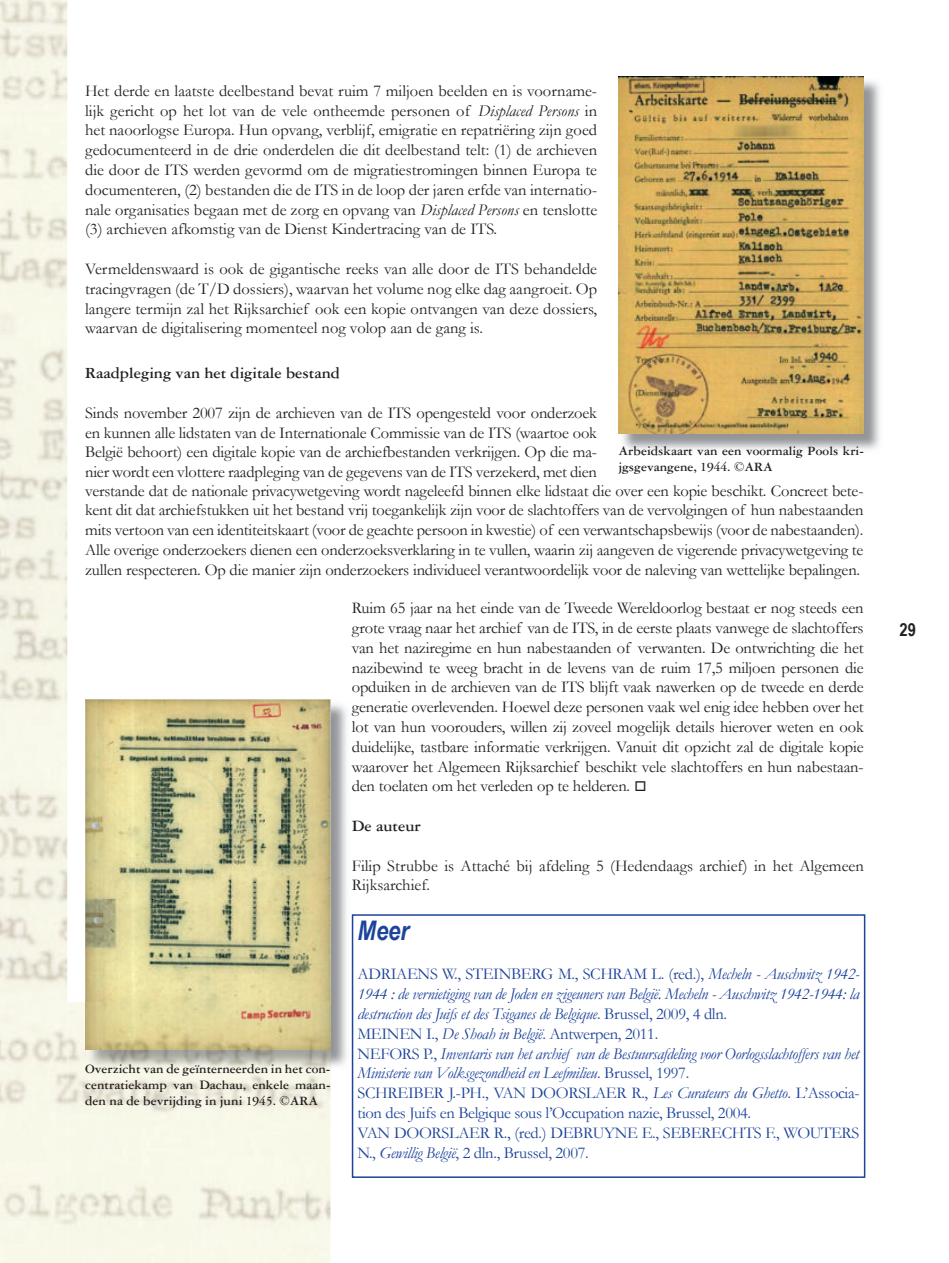
<style>
.page{position:relative;width:949px;height:1263px;background:#fff}
.page>*{position:absolute;margin:0;border:0;box-sizing:border-box;transform-origin:0 0}
.t1{font:italic 700 27px "Arial Narrow";color:#1d449b}
.t2{font:700 18px "Arial Narrow";color:#231f20}
.t3{font:16.5px/19.8px "Garamond";letter-spacing:-.01em;color:#231f20;text-align:justify}
.t4{font:italic 16.5px/19.8px "Garamond";letter-spacing:-.02em;color:#1d449b}
.t5{font:700 16.5px "Garamond Three";color:#231f20}
.t6{font:700 13.5px/16.2px "Garamond Three";color:#231f20;text-align:justify}
.s1{font-style:italic}
.s2{font-style:normal}
.s3{font-family:"Garamond";font-weight:400}
</style>
<div class="page">
<img style="left:0;top:0;width:67px;height:1263px">
<img style="left:623px;top:77px;width:257px;height:373px">
<img style="left:618px;top:77px;width:245px;height:357px">
<img style="left:134px;top:700px;width:213px;height:370px">
<img style="left:85px;top:699px;width:245px;height:51px">
<img style="left:85px;top:749px;width:49px;height:253px">
<div style="left:351px;top:914px;width:514px;height:264px;border:2px solid #1d449b"></div>
<img style="left:67px;top:1002px;width:53px;height:261px">
<img style="left:120px;top:1050px;width:210px;height:213px">
<img style="left:85px;top:1002px;width:245px;height:48px">
<p class="t3" style="left:85px;top:81px;width:513px">Het derde en laatste deelbestand bevat ruim 7 miljoen beelden en is voorname&shy;lijk gericht op het lot van de vele ontheemde personen of <span class="s1">Displaced Persons</span> in het naoorlogse Europa. Hun opvang, verblijf, emigratie en repatriëring zijn goed gedocumenteerd in de drie onderdelen die dit deelbestand telt: (1) de archieven die door de ITS werden gevormd om de migratiestromingen binnen Europa te documenteren, (2) bestanden die de ITS in de loop der jaren erfde van internatio&shy;nale organisaties begaan met de zorg en opvang van <span class="s1">Displaced Persons</span> en tenslotte (3) archieven afkomstig van de Dienst Kindertracing van de ITS.</p>
<p class="t3" style="left:85px;top:259px;width:513px">Vermeldenswaard is ook de gigantische reeks van alle door de ITS behandelde tracingvragen (de T/D dossiers), waarvan het volume nog elke dag aangroeit. Op langere termijn zal het Rijksarchief ook een kopie ontvangen van deze dossiers, waarvan de digitalisering momenteel nog volop aan de gang is.</p>
<p class="t5" style="left:85px;top:364px;width:256px">Raadpleging van het digitale bestand</p>
<p class="t3" style="left:85px;top:402px;width:779px;text-align:left">Sinds november 2007 zijn de archieven van de ITS opengesteld voor onderzoek<br>en kunnen alle lidstaten van de Internationale Commissie van de ITS (waartoe ook<br>België behoort) een digitale kopie van de archiefbestanden verkrijgen. Op die ma-<br>nier wordt een vlottere raadpleging van de gegevens van de ITS verzekerd, met dien<br>verstande dat de nationale privacywetgeving wordt nageleefd binnen elke lidstaat die over een kopie beschikt. Concreet bete&shy;kent dit dat archiefstukken uit het bestand vrij toegankelijk zijn voor de slachtoffers van de vervolgingen of hun nabestaanden mits vertoon van een identiteitskaart (voor de geachte persoon in kwestie) of een verwantschapsbewijs (voor de nabestaanden).<br>Alle overige onderzoekers dienen een onderzoeksverklaring in te vullen, waarin zij aangeven de vigerende privacywetgeving te zullen respecteren. Op die manier zijn onderzoekers individueel verantwoordelijk voor de naleving van wettelijke bepalingen.</p>
<p class="t3" style="left:351px;top:598px;width:513px">Ruim 65 jaar na het einde van de Tweede Wereldoorlog bestaat er nog steeds een grote vraag naar het archief van de ITS, in de eerste plaats vanwege de slachtoffers van het naziregime en hun nabestaanden of verwanten. De ontwrichting die het nazibewind te weeg bracht in de levens van de ruim 17,5 miljoen personen die opduiken in de archieven van de ITS blijft vaak nawerken op de tweede en derde generatie overlevenden. Hoewel deze personen vaak wel enig idee hebben over het lot van hun voorouders, willen zij zoveel mogelijk details hierover weten en ook duidelijke, tastbare informatie verkrijgen. Vanuit dit opzicht zal de digitale kopie waarover het Algemeen Rijksarchief beschikt vele slachtoffers en hun nabestaan&shy;den toelaten om het verleden op te helderen.</p>
<p class="t5" style="left:351px;top:817px;width:71px">De auteur</p>
<p class="t3" style="left:351px;top:855px;width:513px">Filip Strubbe is Attaché bij afdeling 5 (Hedendaags archief) in het Algemeen<br>Rijksarchief.</p>
<h1 class="t1" style="left:357px;top:914px;width:53px">Meer</h1>
<p class="t4" style="left:357px;top:964px;width:503px"><span class="s2">ADRIAENS W., STEINBERG M., SCHRAM L. (red.),</span> Mecheln - Auschwitz 1942- 1944 : de vernietiging van de Joden en zigeuners van België. Mecheln - Auschwitz 1942-1944: la destruction des Juifs et des Tsiganes de Belgique<span class="s2">. Brussel, 2009, 4 dln.<br>MEINEN I.,</span> De Shoah in België<span class="s2">. Antwerpen, 2011.<br>NEFORS P.,</span> Inventaris van het archief van de Bestuursafdeling voor Oorlogsslachtoffers van het Ministerie van Volksgezondheid en Leefmilieu<span class="s2">. Brussel, 1997.<br>SCHREIBER J.-PH., VAN DOORSLAER R.,</span> Les Curateurs du Ghetto<span class="s2">. L’Associa&shy;tion des Juifs en Belgique sous l’Occupation nazie, Brussel, 2004.<br>VAN DOORSLAER R., (red.) DEBRUYNE E., SEBERECHTS F., WOUTERS N.,</span> Gewillig België<span class="s2">, 2 dln., Brussel, 2007.</span></p>
<p class="t6" style="left:618px;top:443px;width:247px">Arbeidskaart van een voormalig Pools kri&shy;jgsgevangene, 1944. <span class="s3">©</span>ARA</p>
<p class="t6" style="left:85px;top:1061px;width:247px">Overzicht van de geïnterneerden in het con&shy;centratiekamp van Dachau, enkele maan&shy;den na de bevrijding in juni 1945. <span class="s3">©</span>ARA</p>
<p class="t2" style="left:899px;top:619px;width:18px">29</p>
</div>
